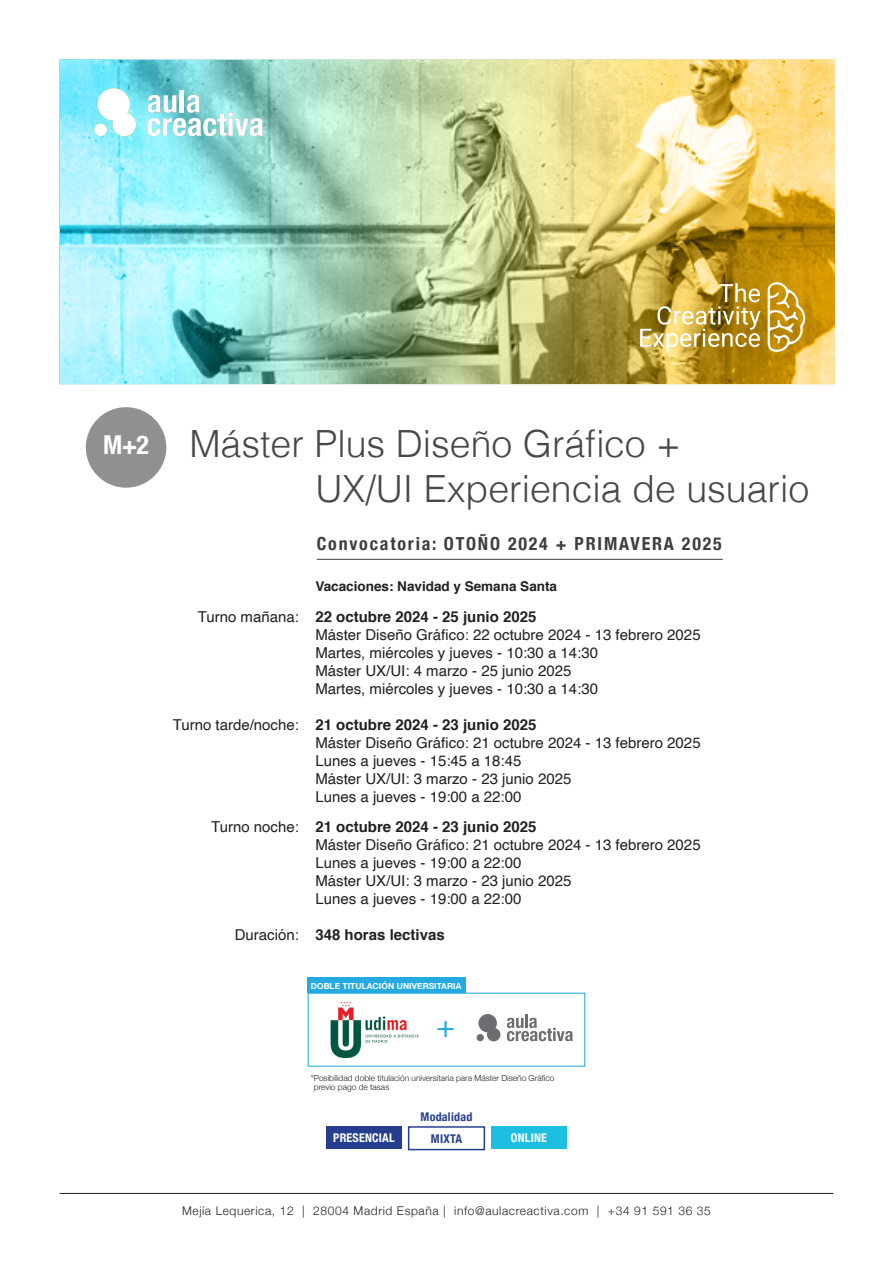
<style>
.page{position:relative;width:893px;height:1263px;background:#fff}
.page>*{position:absolute;margin:0;border:0;box-sizing:border-box;transform-origin:0 0}
.t1{font:300 37.5px "Helvetica";color:#464849}
.que_aprenderas{font:31.8px "Helvetica Neue";color:#24aae1}
.subtítulo{font:700 condensed 25.95px "Helvetica Neue";color:#fff}
.t2{font:700 condensed 18px "Helvetica Neue";letter-spacing:.1em;color:#3e3e3f}
.texto{font:15px/18px "Helvetica";color:#231f20}
.texto-2{font:700 15px "Helvetica";color:#231f20}
.texto-3{font:700 13.5px "Helvetica";color:#231f20}
.t3{font:300 12px "Helvetica Neue";letter-spacing:.05em;color:#231f20}
.t4{font:700 condensed 12px "Helvetica Neue";letter-spacing:.02em;color:#fff}
.t5{font:700 condensed 12px "Helvetica Neue";letter-spacing:.02em;color:#253f8e}
.que_aprenderas-2{font:300 8.4px/8.9px "Helvetica Neue";color:#231f20}
.que_aprenderas-3{font:700 8.4px "Helvetica Neue";letter-spacing:.01em;color:#fff}
.s1{font-weight:700}
.s2{font-weight:400}
</style>
<div class="page">
<div style="left:326px;top:1126px;width:76px;height:23px;background:#253f8e"></div>
<div style="left:408px;top:1126px;width:77px;height:24px;border:2px solid #253f8e"></div>
<div style="left:491px;top:1126px;width:76px;height:23px;background:#1cbfdf"></div>
<hr style="left:60px;top:1193px;width:773px;height:1px;background:#231f20">
<hr style="left:317px;top:559px;width:406px;height:1px;background:#3e3e3f">
<div style="left:86px;top:407px;width:80px;height:81px;background:#8e9092;border-radius:50%"></div>
<img style="left:63px;top:63px;width:769px;height:318px">
<hr style="left:180px;top:90px;width:4px;height:23px;background:#fff">
<svg style="left:147px;top:95px;width:116px;height:41px"></svg>
<svg style="left:98px;top:88px;width:38px;height:48px"></svg>
<div style="left:94px;top:123px;width:13px;height:13px;background:#fff;border-radius:50%"></div>
<hr style="left:640px;top:329px;width:3px;height:18px;background:#fff">
<svg style="left:642px;top:283px;width:119px;height:69px;background:#c5a750"></svg>
<svg style="left:768px;top:282px;width:38px;height:70px"></svg>
<svg style="left:507px;top:1015px;width:66px;height:26px"></svg>
<svg style="left:478px;top:1014px;width:22px;height:27px"></svg>
<div style="left:477px;top:1034px;width:7px;height:7px;background:#6c6d70;border-radius:50%"></div>
<img style="left:330px;top:1001px;width:89px;height:58px">
<div style="left:308px;top:977px;width:158px;height:16px;background:#24aae1"></div>
<p class="subtítulo" style="left:103px;top:423px;width:47px">M+2</p>
<p class="t1" style="left:189px;top:411px;width:493px">Máster Plus Diseño Gráfico +</p>
<p class="t1" style="left:315px;top:456px;width:495px">UX/UI Experiencia de usuario</p>
<p class="t2" style="left:317px;top:529px;width:407px">Convocatoria: OTOÑO 2024 + PRIMAVERA 2025</p>
<p class="texto-3" style="left:315px;top:575px;width:243px">Vacaciones: Navidad y Semana Santa</p>
<p class="texto" style="left:315px;top:608px;width:387px;text-indent:-118px">Turno mañana: <span class="s1">22 octubre 2024 - 25 junio 2025<br></span>Máster Diseño Gráfico: 22 octubre 2024 - 13 febrero 2025<br>Martes, miércoles y jueves - 10:30 a 14:30<br>Máster UX/UI: 4 marzo - 25 junio 2025<br>Martes, miércoles y jueves - 10:30 a 14:30</p>
<p class="texto" style="left:315px;top:716px;width:387px;text-indent:-143px">Turno tarde/noche: <span class="s1">21 octubre 2024 - 23 junio 2025<br></span>Máster Diseño Gráfico: 21 octubre 2024 - 13 febrero 2025<br>Lunes a jueves - 15:45 a 18:45<br>Máster UX/UI: 3 marzo - 23 junio 2025<br>Lunes a jueves - 19:00 a 22:00</p>
<p class="texto" style="left:315px;top:818px;width:387px;text-indent:-104px">Turno noche: <span class="s1">21 octubre 2024 - 23 junio 2025<br></span>Máster Diseño Gráfico: 21 octubre 2024 - 13 febrero 2025<br>Lunes a jueves - 19:00 a 22:00<br>Máster UX/UI: 3 marzo - 23 junio 2025<br>Lunes a jueves - 19:00 a 22:00</p>
<p class="texto-2" style="left:235px;top:923px;width:211px"><span class="s2">Duración:</span> 348 horas lectivas</p>
<p class="que_aprenderas-3" style="left:311px;top:980px;width:152px">DOBLE TITULACIÓN UNIVERSITARIA</p>
<p class="que_aprenderas" style="left:436px;top:1003px;width:21px">+</p>
<p class="que_aprenderas-2" style="left:314px;top:1073px;width:242px;text-indent:-3px">*Posibilidad doble titulación universitaria para Máster Diseño Gráfico previo pago de tasas</p>
<p class="t5" style="left:421px;top:1107px;width:53px">Modalidad</p>
<p class="t4" style="left:333px;top:1127px;width:63px">PRESENCIAL</p>
<p class="t5" style="left:431px;top:1128px;width:33px">MIXTA</p>
<p class="t4" style="left:511px;top:1127px;width:38px">ONLINE</p>
<p class="t3" style="left:182px;top:1201px;width:530px">Mejía Lequerica, 12 | 28004 Madrid España | info@aulacreactiva.com | +34 91 591 36 35</p>
</div>
